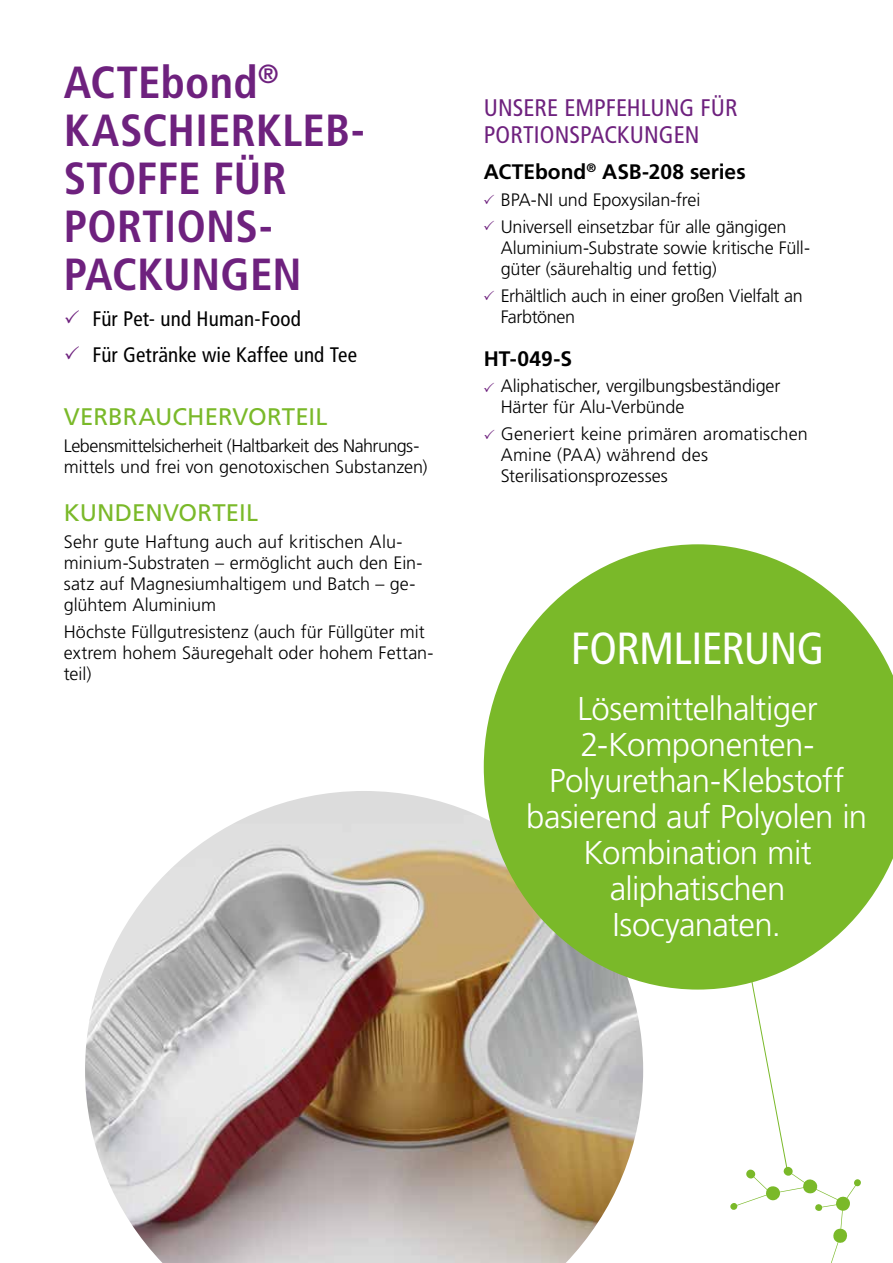
<style>
.page{position:relative;width:893px;height:1263px;background:#fff}
.page>*{position:absolute;margin:0;border:0;box-sizing:border-box;transform-origin:0 0}
.t1{font:700 condensed 45px/48px "Frutiger LT Pro";letter-spacing:.005em;color:#6e217e}
.t2{font:condensed 45px "Frutiger LT Pro";letter-spacing:-.015em;color:#fff}
.t3{font:300 33px/36px "Frutiger LT Pro";letter-spacing:-.015em;color:#fff;text-align:center}
.t4{font:condensed 24px/27px "Frutiger LT Pro";letter-spacing:.005em;color:#6e217e}
.t5{font:24px "Frutiger LT Pro";letter-spacing:.005em;color:#7ab929}
.t6{font:condensed 21px/36px "Frutiger LT Pro";letter-spacing:.005em;color:#000}
.t7{font:700 21px "Frutiger LT Pro";color:#000}
.t8{font:300 18px/21px "Frutiger LT Pro";letter-spacing:-.005em;color:#000}
</style>
<div class="page">
<img style="left:85px;top:791px;width:558px;height:472px">
<svg style="left:730px;top:989px;width:131px;height:274px"></svg>
<svg style="left:484px;top:544px;width:409px;height:445px;background:#8fc14c"></svg>
<h1 class="t1" style="left:64px;top:58px;width:303px">ACTEbond<sup>®<br></sup>KASCHIERKLEB-<br>STOFFE FÜR<br>PORTIONS-<br>PACKUNGEN</h1>
<p class="t6" style="left:92px;top:300px;width:266px">Für Pet- und Human-Food<br>Für Getränke wie Kaffee und Tee</p>
<h3 class="t5" style="left:64px;top:402px;width:265px">VERBRAUCHERVORTEIL</h3>
<p class="t8" style="left:64px;top:435px;width:365px">Lebensmittelsicherheit (Haltbarkeit des Nahrungs&shy;mittels und frei von genotoxischen Substanzen)</p>
<h3 class="t5" style="left:64px;top:498px;width:196px">KUNDENVORTEIL</h3>
<p class="t8" style="left:64px;top:531px;width:360px">Sehr gute Haftung auch auf kritischen Alu&shy;minium-Substraten – ermöglicht auch den Ein&shy;satz auf Magnesiumhaltigem und Batch – ge&shy;glühtem Aluminium</p>
<p class="t8" style="left:64px;top:621px;width:371px">Höchste Füllgutresistenz (auch für Füllgüter mit extrem hohem Säuregehalt oder hohem Fettan&shy;teil)</p>
<h3 class="t4" style="left:484px;top:94px;width:255px">UNSERE EMPFEHLUNG FÜR<br>PORTIONSPACKUNGEN</h3>
<p class="t7" style="left:484px;top:159px;width:263px">ACTEbond<sup>®</sup> ASB-208 series</p>
<p class="t8" style="left:501px;top:186px;width:287px;line-height:27px">BPA-NI und Epoxysilan-frei<br>Universell einsetzbar für alle gängigen</p>
<p class="t8" style="left:501px;top:237px;width:311px">Aluminium-Substrate sowie kritische Füll&shy;güter (säurehaltig und fettig)</p>
<p class="t8" style="left:501px;top:285px;width:304px">Erhältlich auch in einer großen Vielfalt an<br>Farbtönen</p>
<p class="t7" style="left:484px;top:347px;width:90px">HT-049-S</p>
<p class="t8" style="left:501px;top:375px;width:281px">Aliphatischer, vergilbungsbeständiger<br>Härter für Alu-Verbünde</p>
<p class="t8" style="left:501px;top:423px;width:309px">Generiert keine primären aromatischen<br>Amine (PAA) während des<br>Sterilisationsprozesses</p>
<h1 class="t2" style="left:571px;top:622px;width:255px">FORMLIERUNG</h1>
<h2 class="t3" style="left:526px;top:691px;width:342px">Lösemittelhaltiger<br>2-Komponenten-<br>Polyurethan-Klebstoff basierend auf Polyolen in<br>Kombination mit aliphatischen<br>Isocyanaten.</h2>
</div>
